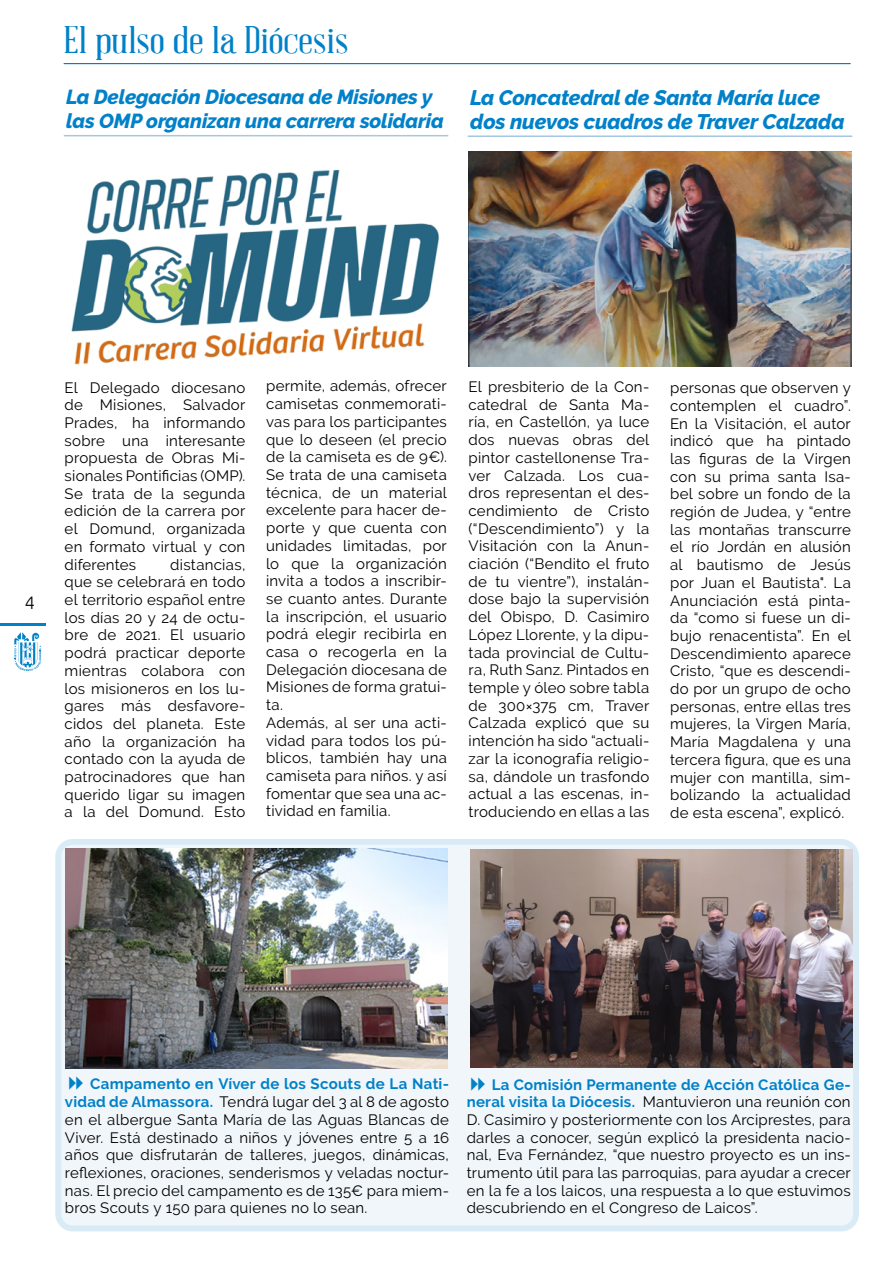
<style>
.page{position:relative;width:893px;height:1263px;background:#fff}
.page>*{position:absolute;margin:0;border:0;box-sizing:border-box;transform-origin:0 0}
.t1{font:37.5px "Abraham Lincoln";color:#0081c9;scale:1.2 1}
.t2{font:italic 800 21px/24px "Raleway";letter-spacing:-.01em;color:#0081c9}
.t3{font:italic 800 20.25px/24px "Raleway";letter-spacing:-.01em;color:#0081c9}
.t4{font:300 18px "Ubuntu";color:#000}
.t5{font:15px/17.7px "Raleway";letter-spacing:.015em;color:#000;text-align:justify}
.s1{font-weight:700;color:#0081c9}
</style>
<div class="page">
<hr style="left:0;top:624px;width:46px;height:2px;background:#0081c9">
<svg style="left:14px;top:632px;width:27px;height:39px"></svg>
<hr style="left:64px;top:63px;width:786px;height:1px;background:#0081c9">
<div style="left:58px;top:842px;width:798px;height:386px;background:#f1f6fa;border-radius:14px"></div>
<div style="left:55px;top:839px;width:804px;height:392px;border:6px solid #0081c9;border-radius:14px"></div>
<img style="left:469px;top:151px;width:382px;height:215px">
<hr style="left:468px;top:135px;width:384px;height:2px;background:#a4c8e3">
<hr style="left:64px;top:135px;width:384px;height:1px;background:#a4c8e3">
<img style="left:65px;top:849px;width:383px;height:219px">
<img style="left:471px;top:849px;width:382px;height:218px">
<img style="left:71px;top:169px;width:369px;height:196px">
<h1 class="t1" style="left:64px;top:21px;width:239px">El pulso de la Diócesis</h1>
<h3 class="t3" style="left:66px;top:85px;width:379px">La Delegación Diocesana de Misiones y las OMP organizan una carrera solidaria</h3>
<h2 class="t2" style="left:470px;top:86px;width:376px">La Concatedral de Santa María luce dos nuevos cuadros de Traver Calzada</h2>
<p class="t4" style="left:25px;top:591px;width:12px">4</p>
<p class="t5" style="left:65px;top:378px;width:182px">El Delegado diocesano de Misiones, Salvador Prades, ha informando sobre una interesante propuesta de Obras Mi&shy;sionales Pontificias (OMP).<br>Se trata de la segunda edición de la carrera por el Domund, organizada en formato virtual y con diferentes</p>
<p class="t5" style="left:65px;top:555px;width:182px;text-indent:106px">distancias, que se celebrará en todo el territorio español entre los días 20 y 24 de octu&shy;bre de 2021. El usuario podrá practicar deporte mientras colabora con los misioneros en los lu&shy;gares más desfavore&shy;cidos del planeta. Este año la organización ha contado con la ayuda de patrocinadores que han querido ligar su imagen a la del Domund. Esto</p>
<p class="t5" style="left:266px;top:377px;width:182px;text-align:left">permite, además, ofrecer camisetas conmemorati&shy;vas para los participantes que lo deseen (el precio de la camiseta es de 9€).<br>Se trata de una camiseta técnica, de un material excelente para hacer de&shy;porte y que cuenta con unidades limitadas, por lo que la organización invita a todos a inscribir&shy;se cuanto antes. Durante la inscripción, el usuario podrá elegir recibirla en casa o recogerla en la<br>Delegación diocesana de<br>Misiones de forma gratui&shy;ta.<br>Además, al ser una acti&shy;vidad para todos los pú&shy;blicos, también hay una camiseta para niños. y así fomentar que sea una ac&shy;tividad en familia.</p>
<p class="t5" style="left:469px;top:378px;width:182px">El presbiterio de la Con&shy;catedral de Santa Ma&shy;ría, en Castellón, ya luce dos nuevas obras del pintor castellonense Tra&shy;ver Calzada. Los cua&shy;dros representan el des&shy;cendimiento de Cristo (“Descendimiento”) y la Visitación con la Anun&shy;ciación (“Bendito el fruto de tu vientre”), instalán&shy;dose bajo la supervisión del Obispo, D. Casimiro López Llorente, y la dipu&shy;tada provincial de Cultu&shy;ra, Ruth Sanz. Pintados en temple y óleo sobre tabla de 300×375 cm, Traver Calzada explicó que su intención ha sido “actuali&shy;zar la iconografía religio&shy;sa, dándole un trasfondo actual a las escenas, in&shy;troduciendo en ellas a las</p>
<p class="t5" style="left:670px;top:379px;width:182px">personas que observen y contemplen el cuadro”.<br>En la Visitación, el autor indicó que ha pintado las figuras de la Virgen con su prima santa Isa&shy;bel sobre un fondo de la región de Judea, y “entre las montañas transcurre el río Jordán en alusión al bautismo de Jesús por Juan el Bautista". La Anunciación está pinta&shy;da “como si fuese un di&shy;bujo renacentista”. En el Descendimiento aparece Cristo, “que es descendi&shy;do por un grupo de ocho personas, entre ellas tres mujeres, la Virgen María, María Magdalena y una tercera figura, que es una mujer con mantilla, sim&shy;bolizando la actualidad de esta escena”, explicó.</p>
<p class="t5" style="left:65px;top:1075px;width:386px;text-indent:25px"><span class="s1">Campamento en Víver de los Scouts de La Nati&shy;vidad de Almassora.</span> Tendrá lugar del 3 al 8 de agosto en el albergue Santa María de las Aguas Blancas de Viver. Está destinado a niños y jóvenes entre 5 a 16 años que disfrutarán de talleres, juegos, dinámicas, reflexiones, oraciones, senderismos y veladas noctur&shy;nas. El precio del campamento es de 135€ para miem&shy;bros Scouts y 150 para quienes no lo sean.</p>
<p class="t5" style="left:467px;top:1075px;width:386px;text-indent:25px"><span class="s1">La Comisión Permanente de Acción Católica Ge&shy;neral visita la Diócesis.</span> Mantuvieron una reunión con D. Casimiro y posteriormente con los Arciprestes, para darles a conocer, según explicó la presidenta nacio&shy;nal, Eva Fernández, “que nuestro proyecto es un ins&shy;trumento útil para las parroquias, para ayudar a crecer en la fe a los laicos, una respuesta a lo que estuvimos descubriendo en el Congreso de Laicos”.</p>
</div>
